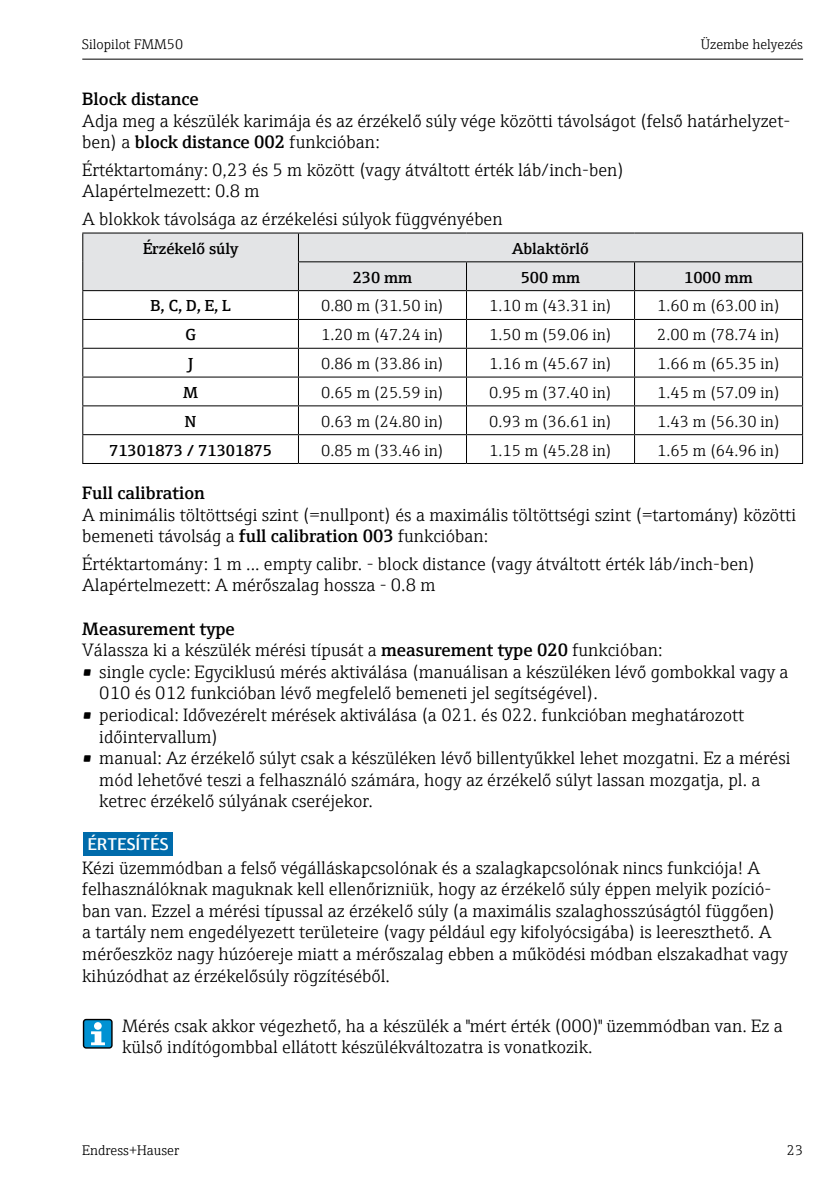
<style>
.page{position:relative;width:840px;height:1191px;background:#fff}
.page>*{position:absolute;margin:0;border:0;box-sizing:border-box;transform-origin:0 0}
.t1{font:300 18px/21.6px "E+H Serif";color:#000}
.t2{font:600 18px "E+H Serif";color:#000}
.t3{font:600 17.2px "E+H Sans";color:#fefefe}
.t4{font:300 16px "E+H Serif";color:#000}
.t5{font:600 16px "E+H Serif";color:#000}
.t6{font:300 14px "E+H Serif";color:#000}
.s1{font-weight:600}
</style>
<div class="page">
<hr style="left:82px;top:59px;width:720px;height:1px;background:#000">
<div style="left:83px;top:233px;width:718px;height:57px;background:#e3e4e6"></div>
<hr style="left:298px;top:232px;width:168px;height:1px;background:#000">
<hr style="left:466px;top:232px;width:168px;height:1px;background:#000">
<hr style="left:634px;top:232px;width:168px;height:1px;background:#000">
<hr style="left:298px;top:261px;width:168px;height:1px;background:#000">
<hr style="left:466px;top:261px;width:168px;height:1px;background:#000">
<hr style="left:634px;top:261px;width:168px;height:1px;background:#000">
<hr style="left:298px;top:290px;width:168px;height:1px;background:#000">
<hr style="left:466px;top:290px;width:168px;height:1px;background:#000">
<hr style="left:634px;top:290px;width:168px;height:1px;background:#000">
<hr style="left:82px;top:319px;width:216px;height:1px;background:#000">
<hr style="left:298px;top:319px;width:168px;height:1px;background:#000">
<hr style="left:466px;top:319px;width:168px;height:1px;background:#000">
<hr style="left:634px;top:319px;width:168px;height:1px;background:#000">
<hr style="left:82px;top:348px;width:216px;height:1px;background:#000">
<hr style="left:298px;top:348px;width:168px;height:1px;background:#000">
<hr style="left:466px;top:348px;width:168px;height:1px;background:#000">
<hr style="left:634px;top:348px;width:168px;height:1px;background:#000">
<hr style="left:82px;top:376px;width:216px;height:1px;background:#000">
<hr style="left:298px;top:376px;width:168px;height:1px;background:#000">
<hr style="left:466px;top:376px;width:168px;height:1px;background:#000">
<hr style="left:634px;top:376px;width:168px;height:1px;background:#000">
<hr style="left:82px;top:405px;width:216px;height:1px;background:#000">
<hr style="left:298px;top:405px;width:168px;height:1px;background:#000">
<hr style="left:466px;top:405px;width:168px;height:1px;background:#000">
<hr style="left:634px;top:405px;width:168px;height:1px;background:#000">
<hr style="left:82px;top:434px;width:216px;height:1px;background:#000">
<hr style="left:298px;top:434px;width:168px;height:1px;background:#000">
<hr style="left:466px;top:434px;width:168px;height:1px;background:#000">
<svg style="left:465px;top:262px;width:1px;height:174px"></svg>
<hr style="left:634px;top:434px;width:168px;height:1px;background:#000">
<svg style="left:633px;top:262px;width:1px;height:174px"></svg>
<svg style="left:801px;top:233px;width:1px;height:203px"></svg>
<hr style="left:82px;top:463px;width:216px;height:1px;background:#000">
<hr style="left:298px;top:463px;width:168px;height:1px;background:#000">
<hr style="left:466px;top:463px;width:168px;height:1px;background:#000">
<hr style="left:634px;top:463px;width:168px;height:1px;background:#000">
<svg style="left:298px;top:233px;width:1px;height:230px"></svg>
<hr style="left:82px;top:232px;width:216px;height:1px;background:#000">
<svg style="left:82px;top:233px;width:1px;height:230px"></svg>
<hr style="left:82px;top:290px;width:216px;height:1px;background:#000">
<div style="left:83px;top:832px;width:90px;height:23px;background:#006bab"></div>
<div style="left:83px;top:1019px;width:29px;height:29px;background:#0092d3;border-radius:3px"></div>
<div style="left:83px;top:1018px;width:30px;height:30px;border:1px solid #000;border-radius:3px"></div>
<svg style="left:91px;top:1031px;width:14px;height:14px"></svg>
<div style="left:94px;top:1022px;width:8px;height:7px;background:#fff;border-radius:50%"></div>
<p class="t6" style="left:82px;top:34px;width:102px">Silopilot FMM50</p>
<p class="t6" style="left:700px;top:34px;width:104px">Üzembe helyezés</p>
<p class="t2" style="left:82px;top:85px;width:118px">Block distance</p>
<p class="t1" style="left:82px;top:109px;width:709px">Adja meg a készülék karimája és az érzékelő súly vége közötti távolságot (felső határhelyzet&shy;ben) a <span class="s1">block distance 002</span> funkcióban:</p>
<p class="t1" style="left:82px;top:157px;width:543px">Értéktartomány: 0,23 és 5 m között (vagy átváltott érték láb/inch-ben)<br>Alapértelmezett: 0.8 m</p>
<p class="t1" style="left:82px;top:206px;width:421px">A blokkok távolsága az érzékelési súlyok függvényében</p>
<p class="t5" style="left:143px;top:236px;width:97px">Érzékelő súly</p>
<p class="t5" style="left:512px;top:236px;width:78px">Ablaktörlő</p>
<p class="t5" style="left:352px;top:265px;width:61px">230 mm</p>
<p class="t5" style="left:520px;top:265px;width:61px">500 mm</p>
<p class="t5" style="left:683px;top:265px;width:70px">1000 mm</p>
<p class="t5" style="left:150px;top:294px;width:82px">B, C, D, E, L</p>
<p class="t4" style="left:321px;top:294px;width:124px">0.80 m (31.50 in)</p>
<p class="t4" style="left:489px;top:294px;width:124px">1.10 m (43.31 in)</p>
<p class="t4" style="left:657px;top:294px;width:124px">1.60 m (63.00 in)</p>
<p class="t5" style="left:185px;top:322px;width:12px">G</p>
<p class="t4" style="left:321px;top:323px;width:124px">1.20 m (47.24 in)</p>
<p class="t4" style="left:489px;top:323px;width:124px">1.50 m (59.06 in)</p>
<p class="t4" style="left:657px;top:323px;width:124px">2.00 m (78.74 in)</p>
<p class="t5" style="left:188px;top:351px;width:7px">J</p>
<p class="t4" style="left:321px;top:352px;width:124px">0.86 m (33.86 in)</p>
<p class="t4" style="left:489px;top:352px;width:124px">1.16 m (45.67 in)</p>
<p class="t4" style="left:657px;top:352px;width:124px">1.66 m (65.35 in)</p>
<p class="t5" style="left:183px;top:380px;width:16px">M</p>
<p class="t4" style="left:321px;top:381px;width:124px">0.65 m (25.59 in)</p>
<p class="t4" style="left:489px;top:381px;width:124px">0.95 m (37.40 in)</p>
<p class="t4" style="left:657px;top:381px;width:124px">1.45 m (57.09 in)</p>
<p class="t5" style="left:185px;top:409px;width:13px">N</p>
<p class="t4" style="left:321px;top:409px;width:124px">0.63 m (24.80 in)</p>
<p class="t4" style="left:489px;top:409px;width:124px">0.93 m (36.61 in)</p>
<p class="t4" style="left:657px;top:409px;width:124px">1.43 m (56.30 in)</p>
<p class="t5" style="left:109px;top:438px;width:164px">71301873 / 71301875</p>
<p class="t4" style="left:321px;top:438px;width:124px">0.85 m (33.46 in)</p>
<p class="t4" style="left:489px;top:438px;width:124px">1.15 m (45.28 in)</p>
<p class="t4" style="left:657px;top:438px;width:124px">1.65 m (64.96 in)</p>
<p class="t2" style="left:82px;top:479px;width:124px">Full calibration</p>
<p class="t1" style="left:82px;top:502px;width:715px">A minimális töltöttségi szint (=nullpont) és a maximális töltöttségi szint (=tartomány) közötti bemeneti távolság a <span class="s1">full calibration 003</span> funkcióban:</p>
<p class="t1" style="left:82px;top:551px;width:673px">Értéktartomány: 1 m ... empty calibr. - block distance (vagy átváltott érték láb/inch-ben)<br>Alapértelmezett: A mérőszalag hossza - 0.8 m</p>
<p class="t1" style="left:82px;top:616px;width:581px"><span class="s1">Measurement type<br></span>Válassza ki a készülék mérési típusát a <span class="s1">measurement type 020</span> funkcióban:</p>
<p class="t1" style="left:99px;top:659px;width:690px;text-indent:-17px">• single cycle: Egyciklusú mérés aktiválása (manuálisan a készüléken lévő gombokkal vagy a<br>010 és 012 funkcióban lévő megfelelő bemeneti jel segítségével).</p>
<p class="t1" style="left:99px;top:703px;width:646px;text-indent:-17px">• periodical: Idővezérelt mérések aktiválása (a 021. és 022. funkcióban meghatározott időintervallum)</p>
<p class="t1" style="left:99px;top:746px;width:692px;text-indent:-17px">• manual: Az érzékelő súlyt csak a készüléken lévő billentyűkkel lehet mozgatni. Ez a mérési mód lehetővé teszi a felhasználó számára, hogy az érzékelő súlyt lassan mozgatja, pl. a ketrec érzékelő súlyának cseréjekor.</p>
<p class="t3" style="left:87px;top:834px;width:83px">ÉRTESÍTÉS</p>
<p class="t1" style="left:82px;top:855px;width:707px">Kézi üzemmódban a felső végálláskapcsolónak és a szalagkapcsolónak nincs funkciója! A felhasználóknak maguknak kell ellenőrizniük, hogy az érzékelő súly éppen melyik pozíció&shy;ban van. Ezzel a mérési típussal az érzékelő súly (a maximális szalaghosszúságtól függően) a tartály nem engedélyezett területeire (vagy például egy kifolyócsigába) is leereszthető. A mérőeszköz nagy húzóereje miatt a mérőszalag ebben a működési módban elszakadhat vagy kihúzódhat az érzékelősúly rögzítéséből.</p>
<p class="t1" style="left:122px;top:1013px;width:661px">Mérés csak akkor végezhető, ha a készülék a "mért érték (000)" üzemmódban van. Ez a külső indítógombbal ellátott készülékváltozatra is vonatkozik.</p>
<p class="t6" style="left:82px;top:1140px;width:98px">Endress+Hauser</p>
<p class="t6" style="left:786px;top:1140px;width:18px">23</p>
</div>
